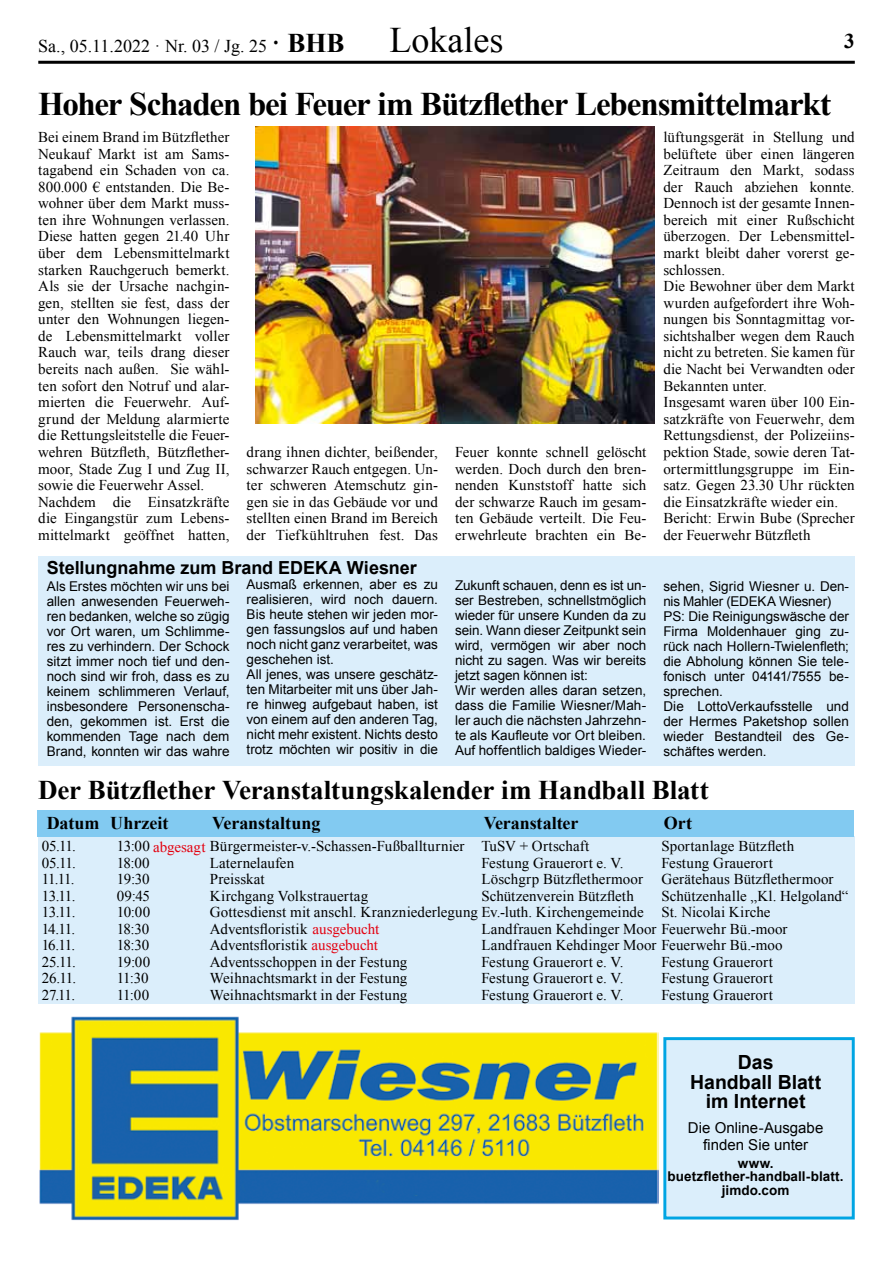
<style>
.page{position:relative;width:893px;height:1263px;background:#fff}
.page>*{position:absolute;margin:0;border:0;box-sizing:border-box;transform-origin:0 0}
.t1{font:36px "Times New Roman";color:#000}
.t2{font:700 33px "Times New Roman";letter-spacing:-.035em;color:#000}
.t3{font:700 27px "Times New Roman";letter-spacing:-.005em;color:#000}
.t4{font:700 21px "Times New Roman";color:#000}
.t5{font:700 19.5px/19.5px "Arial";color:#000;text-align:center}
.t6{font:700 18px "Times New Roman";letter-spacing:-.005em;color:#000}
.t7{font:700 18px "Arial";color:#000}
.t8{font:18px "Times New Roman";color:#000}
.t9{font:15px/16.5px "Times New Roman";letter-spacing:.005em;color:#000}
.t10{font:15px/16.5px "Arial";color:#000;text-align:center}
.t11{font:13.5px/15px "Arial";color:#000}
.t12{font:700 13.5px/13.5px "Arial";letter-spacing:.005em;color:#000;text-align:center}
.s1{font-weight:700;font-size:27px}
.s2{color:#e3000f}
</style>
<div class="page">
<hr style="left:38px;top:61px;width:817px;height:3px;background:#000">
<div style="left:38px;top:556px;width:817px;height:209px;background:#dbeefb"></div>
<div style="left:663px;top:1037px;width:192px;height:182px;background:#dbeefb;border:3px solid #00a5e3"></div>
<div style="left:38px;top:836px;width:816px;height:168px;background:#dbeefb"></div>
<div style="left:37px;top:810px;width:817px;height:26px;background:#82caf1"></div>
<img style="left:255px;top:127px;width:400px;height:296px">
<img style="left:39px;top:1016px;width:620px;height:205px">
<p class="t8" style="left:38px;top:34px;width:308px">Sa., 05.11.2022 · Nr. 03 / Jg. 25 <span class="s1">· BHB</span></p>
<h1 class="t1" style="left:389px;top:15px;width:115px">Lokales</h1>
<h3 class="t4" style="left:844px;top:26px;width:12px">3</h3>
<h2 class="t2" style="left:38px;top:81px;width:794px">Hoher Schaden bei Feuer im Bützflether Lebensmittelmarkt</h2>
<p class="t9" style="left:38px;top:128px;width:193px">Bei einem Brand im Bützflether<br>Neukauf Markt ist am Sams&shy;tagabend ein Schaden von ca.<br>800.000 € entstanden. Die Be&shy;wohner über dem Markt muss&shy;ten ihre Wohnungen verlassen.<br>Diese hatten gegen 21.40 Uhr über dem Lebensmittelmarkt starken Rauchgeruch bemerkt.<br>Als sie der Ursache nachgin&shy;gen, stellten sie fest, dass der unter den Wohnungen liegen&shy;de Lebensmittelmarkt voller<br>Rauch war, teils drang dieser bereits nach außen. Sie wähl&shy;ten sofort den Notruf und alar&shy;mierten die Feuerwehr. Auf&shy;grund der Meldung alarmierte die Rettungsleitstelle die Feuer&shy;wehren Bützfleth, Bützflether&shy;moor, Stade Zug I und Zug II, sowie die Feuerwehr Assel.<br>Nachdem die Einsatzkräfte die Eingangstür zum Lebens&shy;mittelmarkt geöffnet hatten,</p>
<p class="t9" style="left:247px;top:443px;width:193px;text-align:justify">drang ihnen dichter, beißender, schwarzer Rauch entgegen. Un&shy;ter schweren Atemschutz gin&shy;gen sie in das Gebäude vor und stellten einen Brand im Bereich der Tiefkühltruhen fest. Das</p>
<p class="t9" style="left:455px;top:443px;width:193px;text-align:justify">Feuer konnte schnell gelöscht werden. Doch durch den bren&shy;nenden Kunststoff hatte sich der schwarze Rauch im gesam&shy;ten Gebäude verteilt. Die Feu&shy;erwehrleute brachten ein Be-</p>
<p class="t9" style="left:663px;top:128px;width:193px">lüftungsgerät in Stellung und belüftete über einen längeren<br>Zeitraum den Markt, sodass der Rauch abziehen konnte.<br>Dennoch ist der gesamte Innen&shy;bereich mit einer Rußschicht überzogen. Der Lebensmittel&shy;markt bleibt daher vorerst ge&shy;schlossen.<br>Die Bewohner über dem Markt wurden aufgefordert ihre Woh&shy;nungen bis Sonntagmittag vor&shy;sichtshalber wegen dem Rauch nicht zu betreten. Sie kamen für die Nacht bei Verwandten oder<br>Bekannten unter.<br>Insgesamt waren über 100 Ein&shy;satzkräfte von Feuerwehr, dem<br>Rettungsdienst, der Polizeiins&shy;pektion Stade, sowie deren Tat&shy;ortermittlungsgruppe im Ein&shy;satz. Gegen 23.30 Uhr rückten die Einsatzkräfte wieder ein.<br>Bericht: Erwin Bube (Sprecher der Feuerwehr Bützfleth</p>
<p class="t7" style="left:47px;top:555px;width:372px">Stellungnahme zum Brand EDEKA Wiesner</p>
<p class="t11" style="left:247px;top:577px;width:193px">Ausmaß erkennen, aber es zu realisieren, wird noch dauern.<br>Bis heute stehen wir jeden mor&shy;gen fassungslos auf und haben noch nicht ganz verarbeitet, was geschehen ist.<br>All jenes, was unsere geschätz&shy;ten Mitarbeiter mit uns über Jah&shy;re hinweg aufgebaut haben, ist von einem auf den anderen Tag, nicht mehr existent. Nichts desto trotz möchten wir positiv in die</p>
<p class="t11" style="left:455px;top:578px;width:193px">Zukunft schauen, denn es ist un&shy;ser Bestreben, schnellstmöglich wieder für unsere Kunden da zu sein. Wann dieser Zeitpunkt sein wird, vermögen wir aber noch nicht zu sagen. Was wir bereits jetzt sagen können ist:<br>Wir werden alles daran setzen, dass die Familie Wiesner/Mah&shy;ler auch die nächsten Jahrzehn&shy;te als Kaufleute vor Ort bleiben.<br>Auf hoffentlich baldiges Wieder-</p>
<p class="t11" style="left:663px;top:579px;width:187px">sehen, Sigrid Wiesner u. Den&shy;nis Mahler (EDEKA Wiesner)<br>PS: Die Reinigungswäsche der<br>Firma Moldenhauer ging zu&shy;rück nach Hollern-Twielenfleth; die Abholung können Sie tele&shy;fonisch unter 04141/7555 be&shy;sprechen.<br>Die LottoVerkaufsstelle und der Hermes Paketshop sollen wieder Bestandteil des Ge&shy;schäftes werden.</p>
<p class="t11" style="left:47px;top:579px;width:184px;text-align:justify">Als Erstes möchten wir uns bei allen anwesenden Feuerweh&shy;ren bedanken, welche so zügig vor Ort waren, um Schlimme&shy;res zu verhindern. Der Schock sitzt immer noch tief und den&shy;noch sind wir froh, dass es zu keinem schlimmeren Verlauf, insbesondere Personenscha&shy;den, gekommen ist. Erst die kommenden Tage nach dem Brand, konnten wir das wahre</p>
<h3 class="t3" style="left:38px;top:771px;width:672px">Der Bützflether Veranstaltungskalender im Handball Blatt</h3>
<p class="t6" style="left:47px;top:810px;width:123px">Datum Uhrzeit</p>
<p class="t6" style="left:212px;top:810px;width:110px">Veranstaltung</p>
<p class="t6" style="left:484px;top:810px;width:96px">Veranstalter</p>
<p class="t6" style="left:664px;top:810px;width:30px">Ort</p>
<p class="t9" style="left:42px;top:838px;width:36px">05.11.</p>
<p class="t9" style="left:117px;top:838px;width:474px">13:00 <span class="s2">abgesagt</span> Bürgermeister-v.-Schassen-Fußballturnier TuSV + Ortschaft</p>
<p class="t9" style="left:661px;top:838px;width:134px">Sportanlage Bützfleth</p>
<p class="t9" style="left:42px;top:854px;width:36px">05.11.</p>
<p class="t9" style="left:117px;top:854px;width:34px">18:00</p>
<p class="t9" style="left:210px;top:854px;width:86px">Laternelaufen</p>
<p class="t9" style="left:481px;top:854px;width:143px">Festung Grauerort e. V.</p>
<p class="t9" style="left:661px;top:854px;width:113px">Festung Grauerort</p>
<p class="t9" style="left:42px;top:871px;width:34px">11.11.</p>
<p class="t9" style="left:117px;top:871px;width:34px">19:30</p>
<p class="t9" style="left:210px;top:871px;width:56px">Preisskat</p>
<p class="t9" style="left:481px;top:871px;width:354px">Löschgrp Bützflethermoor Gerätehaus Bützflethermoor</p>
<p class="t9" style="left:42px;top:887px;width:35px">13.11.</p>
<p class="t9" style="left:117px;top:887px;width:34px">09:45</p>
<p class="t9" style="left:210px;top:887px;width:160px">Kirchgang Volkstrauertag</p>
<p class="t9" style="left:481px;top:887px;width:154px">Schützenverein Bützfleth</p>
<p class="t9" style="left:661px;top:887px;width:188px">Schützenhalle „Kl. Helgoland“</p>
<p class="t9" style="left:42px;top:904px;width:35px">13.11.</p>
<p class="t9" style="left:117px;top:904px;width:35px">10:00</p>
<p class="t9" style="left:210px;top:904px;width:562px">Gottesdienst mit anschl. Kranzniederlegung Ev.-luth. Kirchengemeinde St. Nicolai Kirche</p>
<p class="t9" style="left:42px;top:920px;width:35px">14.11.</p>
<p class="t9" style="left:117px;top:920px;width:34px">18:30</p>
<p class="t9" style="left:210px;top:920px;width:171px">Adventsfloristik <span class="s2">ausgebucht</span></p>
<p class="t9" style="left:481px;top:920px;width:308px">Landfrauen Kehdinger Moor Feuerwehr Bü.-moor</p>
<p class="t9" style="left:42px;top:937px;width:35px">16.11.</p>
<p class="t9" style="left:117px;top:937px;width:34px">18:30</p>
<p class="t9" style="left:210px;top:937px;width:170px">Adventsfloristik <span class="s2">ausgebucht</span></p>
<p class="t9" style="left:481px;top:937px;width:303px">Landfrauen Kehdinger Moor Feuerwehr Bü.-moo</p>
<p class="t9" style="left:42px;top:953px;width:36px">25.11.</p>
<p class="t9" style="left:117px;top:953px;width:35px">19:00</p>
<p class="t9" style="left:210px;top:953px;width:199px">Adventsschoppen in der Festung</p>
<p class="t9" style="left:481px;top:953px;width:143px">Festung Grauerort e. V.</p>
<p class="t9" style="left:661px;top:953px;width:113px">Festung Grauerort</p>
<p class="t9" style="left:42px;top:970px;width:36px">26.11.</p>
<p class="t9" style="left:117px;top:970px;width:33px">11:30</p>
<p class="t9" style="left:210px;top:970px;width:199px">Weihnachtsmarkt in der Festung</p>
<p class="t9" style="left:481px;top:970px;width:143px">Festung Grauerort e. V.</p>
<p class="t9" style="left:661px;top:970px;width:113px">Festung Grauerort</p>
<p class="t9" style="left:42px;top:986px;width:35px">27.11.</p>
<p class="t9" style="left:117px;top:986px;width:34px">11:00</p>
<p class="t9" style="left:210px;top:986px;width:199px">Weihnachtsmarkt in der Festung</p>
<p class="t9" style="left:481px;top:986px;width:143px">Festung Grauerort e. V.</p>
<p class="t9" style="left:661px;top:986px;width:113px">Festung Grauerort</p>
<h3 class="t5" style="left:690px;top:1053px;width:133px">Das<br>Handball Blatt im Internet</h3>
<p class="t10" style="left:688px;top:1120px;width:137px">Die Online-Ausgabe finden Sie unter</p>
<p class="t12" style="left:668px;top:1156px;width:178px">www. buetzflether-handball-blatt. jimdo.com</p>
</div>
